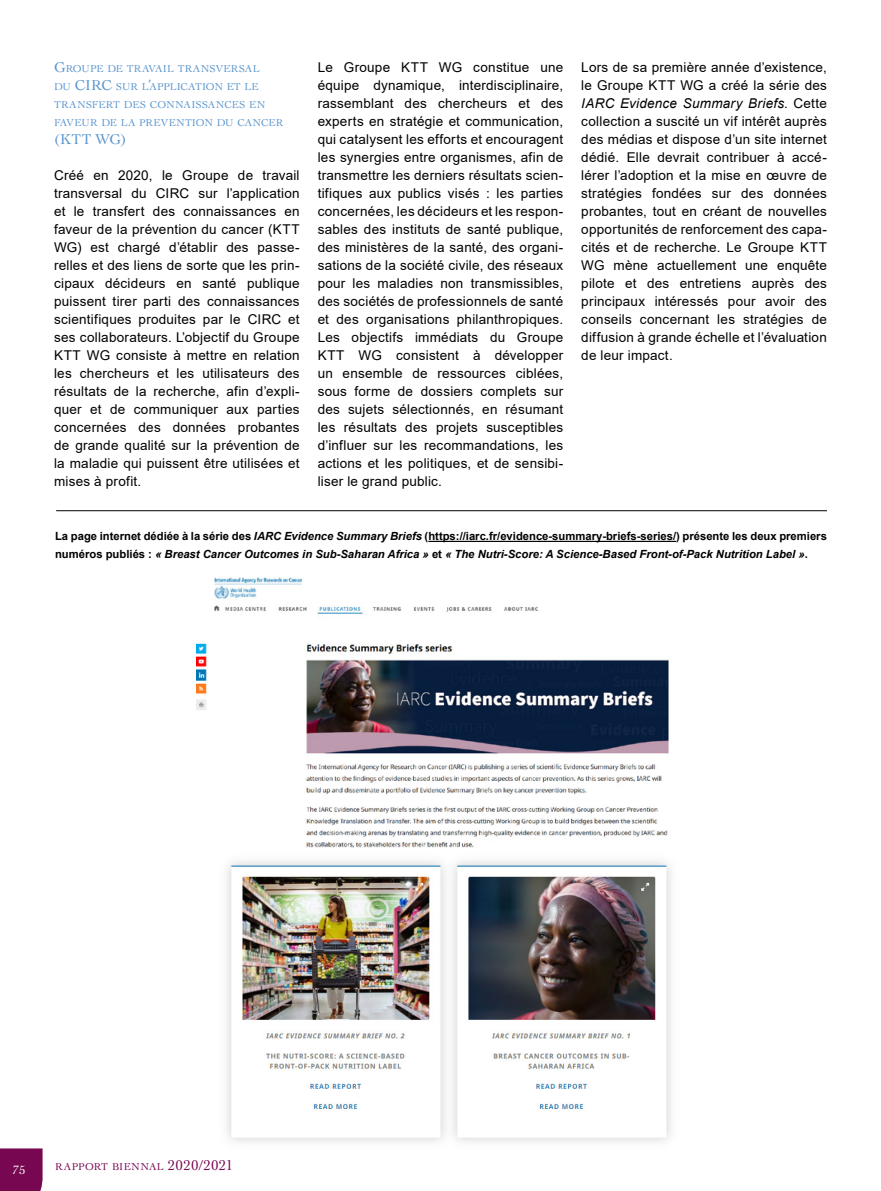
<style>
.page{position:relative;width:881px;height:1191px;background:#fff}
.page>*{position:absolute;margin:0;border:0;box-sizing:border-box;transform-origin:0 0}
.t1{font:15px "Cochin LT Std";color:#5994cc}
.t2{font:13.5px/18px "Arial";letter-spacing:.015em;color:#000;text-align:justify}
.t3{font:12.75px "Cochin LT Std";color:#fff}
.t4{font:italic 700 11.25px/18px "Arial";color:#000}
.t5{font:10.5px/18px "Cochin LT Std";letter-spacing:.005em;color:#5994cc}
.t6{font:10.5px "Cochin LT Std";letter-spacing:.025em;color:#770751}
.s1{font-size:15px}
.s2{font-size:10.5px}
.s3{font-style:italic}
.s4{font-style:normal}
</style>
<div class="page">
<div style="left:0;top:1148px;width:43px;height:43px;background:#770751"></div>
<hr style="left:428px;top:541px;width:248px;height:1px;background:#000">
<hr style="left:56px;top:510px;width:770px;height:1px;background:#000">
<img style="left:226px;top:861px;width:445px;height:281px">
<img style="left:196px;top:577px;width:473px;height:271px">
<p class="t5" style="left:54px;top:60px;width:207px"><span class="s1">G</span>ROUPE DE TRAVAIL TRANSVERSAL</p>
<p class="t1" style="left:54px;top:77px;width:31px"><span class="s2">DU</span> CIRC</p>
<p class="t5" style="left:54px;top:78px;width:231px;text-indent:62px">SUR L<span class="s1">’</span>APPLICATION ET LE<br>TRANSFERT DES CONNAISSANCES EN<br>FAVEUR DE LA PREVENTION DU CANCER</p>
<p class="t1" style="left:54px;top:131px;width:74px">(KTT WG)</p>
<p class="t2" style="left:54px;top:166px;width:247px">Créé en 2020, le Groupe de travail transversal du CIRC sur l’application et le transfert des connaissances en faveur de la prévention du cancer (KTT WG) est chargé d’établir des passe&shy;relles et des liens de sorte que les prin&shy;cipaux décideurs en santé publique puissent tirer parti des connaissances scientifiques produites par le CIRC et ses collaborateurs. L’objectif du Groupe KTT WG consiste à mettre en relation les chercheurs et les utilisateurs des résultats de la recherche, afin d’expli&shy;quer et de communiquer aux parties concernées des données probantes de grande qualité sur la prévention de la maladie qui puissent être utilisées et mises à profit.</p>
<p class="t2" style="left:317px;top:58px;width:247px">Le Groupe KTT WG constitue une équipe dynamique, interdisciplinaire, rassemblant des chercheurs et des experts en stratégie et communication, qui catalysent les efforts et encouragent les synergies entre organismes, afin de transmettre les derniers résultats scien&shy;tifiques aux publics visés : les parties concernées, les décideurs et les respon&shy;sables des instituts de santé publique, des ministères de la santé, des organi&shy;sations de la société civile, des réseaux pour les maladies non transmissibles, des sociétés de professionnels de santé et des organisations philanthropiques.<br>Les objectifs immédiats du Groupe KTT WG consistent à développer un ensemble de ressources ciblées, sous forme de dossiers complets sur des sujets sélectionnés, en résumant les résultats des projets susceptibles d’influer sur les recommandations, les actions et les politiques, et de sensibi&shy;liser le grand public.</p>
<p class="t2" style="left:581px;top:58px;width:247px">Lors de sa première année d’existence, le Groupe KTT WG a créé la série des <span class="s3">IARC Evidence Summary Briefs</span>. Cette collection a suscité un vif intérêt auprès des médias et dispose d’un site internet dédié. Elle devrait contribuer à accé&shy;lérer l’adoption et la mise en œuvre de stratégies fondées sur des données probantes, tout en créant de nouvelles opportunités de renforcement des capa&shy;cités et de recherche. Le Groupe KTT WG mène actuellement une enquête pilote et des entretiens auprès des principaux intéressés pour avoir des conseils concernant les stratégies de diffusion à grande échelle et l’évaluation de leur impact.</p>
<p class="t4" style="left:55px;top:527px;width:773px"><span class="s4">La page internet dédiée à la série des</span> IARC Evidence Summary Briefs <span class="s4">(https://iarc.fr/evidence-summary-briefs-series/) présente les deux premiers numéros publiés :</span> « Breast Cancer Outcomes in Sub-Saharan Africa » <span class="s4">et</span> « The Nutri-Score: A Science-Based Front-of-Pack Nutrition Label »<span class="s4">.</span></p>
<p class="t3" style="left:13px;top:1162px;width:14px">75</p>
<p class="t6" style="left:55px;top:1161px;width:179px">RAPPORT BIENNAL <span class="s1">2020/2021</span></p>
</div>
